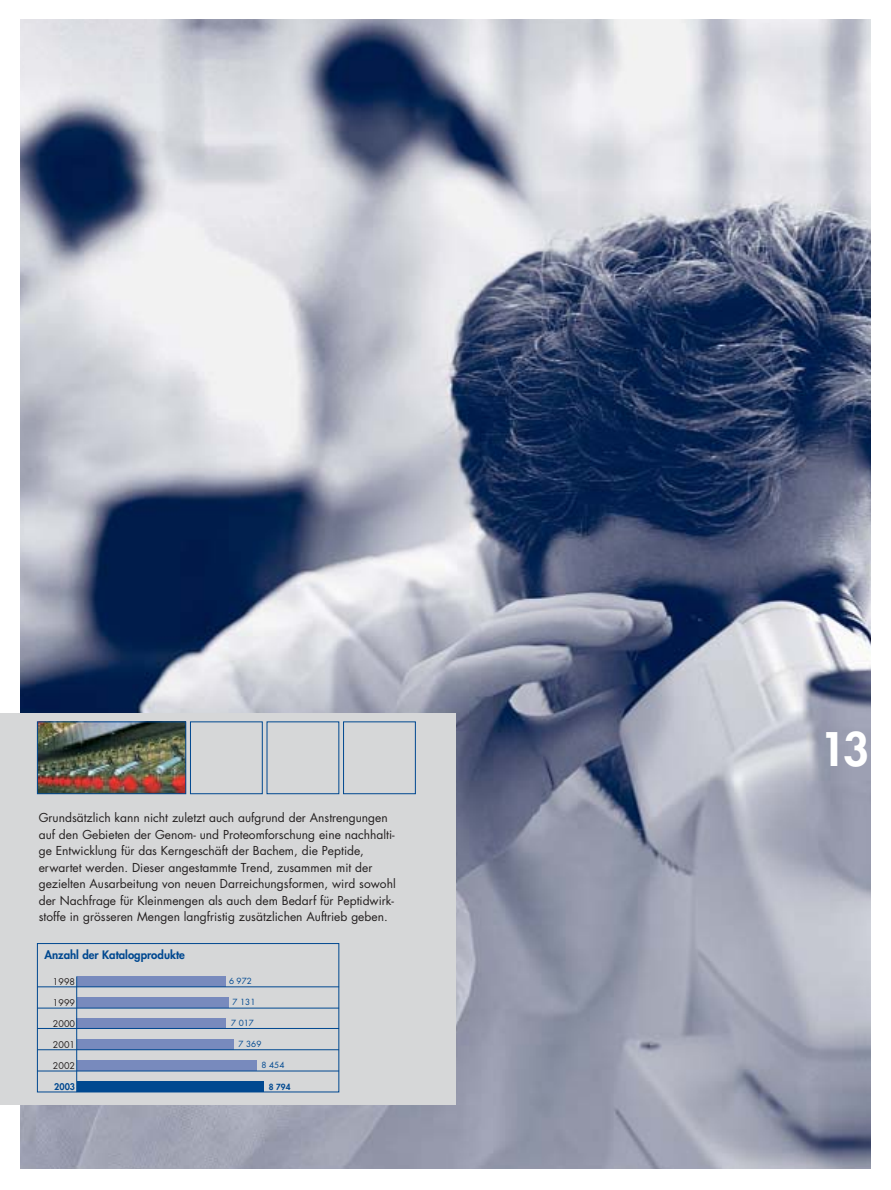
<style>
.page{position:relative;width:891px;height:1190px;background:#fff}
.page>*{position:absolute;margin:0;border:0;box-sizing:border-box;transform-origin:0 0}
.t1{font:800 45px "Futura";color:#fff}
.t2{font:12px/16.5px "Futura";color:#231f1f}
.t3{font:800 11.4px "Futura";color:#004890}
.t4{font:9px "Futura";color:#231f1f}
.t5{font:800 9px "Futura";color:#004890}
.t6{font:8.25px "Futura";color:#004890}
.t7{font:800 8.25px "Futura";color:#004890}
</style>
<div class="page">
<img style="left:20px;top:20px;width:851px;height:1148px">
<div style="left:0;top:713px;width:456px;height:391px;background:#d6d7d8"></div>
<img style="left:37px;top:721px;width:379px;height:73px">
<div style="left:77px;top:1039px;width:157px;height:10px;background:#788abd"></div>
<div style="left:77px;top:1060px;width:180px;height:10px;background:#788abd"></div>
<div style="left:77px;top:1081px;width:187px;height:11px;background:#004890"></div>
<div style="left:77px;top:1018px;width:149px;height:10px;background:#788abd"></div>
<div style="left:77px;top:976px;width:148px;height:11px;background:#788abd"></div>
<div style="left:77px;top:997px;width:151px;height:10px;background:#788abd"></div>
<hr style="left:37px;top:986px;width:302px;height:1px;background:#004890">
<hr style="left:37px;top:1007px;width:302px;height:1px;background:#004890">
<hr style="left:37px;top:1028px;width:302px;height:1px;background:#004890">
<hr style="left:37px;top:1049px;width:302px;height:1px;background:#004890">
<hr style="left:37px;top:1070px;width:302px;height:1px;background:#004890">
<hr style="left:76px;top:976px;width:1px;height:116px;background:#004890">
<div style="left:37px;top:943px;width:302px;height:149px;border:1px solid #004890"></div>
<p class="t2" style="left:39px;top:810px;width:358px">Grundsätzlich kann nicht zuletzt auch aufgrund der Anstrengungen auf den Gebieten der Genom- und Proteomforschung eine nachhalti&shy;ge Entwicklung für das Kerngeschäft der Bachem, die Peptide, erwartet werden. Dieser angestammte Trend, zusammen mit der gezielten Ausarbeitung von neuen Darreichungsformen, wird sowohl der Nachfrage für Kleinmengen als auch dem Bedarf für Peptidwirk&shy;stoffe in grösseren Mengen langfristig zusätzlichen Auftrieb geben.</p>
<p class="t3" style="left:44px;top:949px;width:142px">Anzahl der Katalogprodukte</p>
<p class="t4" style="left:53px;top:977px;width:24px">1998</p>
<p class="t4" style="left:53px;top:998px;width:24px">1999</p>
<p class="t4" style="left:53px;top:1019px;width:24px">2000</p>
<p class="t4" style="left:53px;top:1040px;width:24px">2001</p>
<p class="t4" style="left:53px;top:1061px;width:24px">2002</p>
<p class="t5" style="left:54px;top:1082px;width:22px">2003</p>
<p class="t6" style="left:229px;top:977px;width:24px">6 972</p>
<p class="t6" style="left:233px;top:997px;width:24px">7 131</p>
<p class="t6" style="left:231px;top:1018px;width:24px">7 017</p>
<p class="t6" style="left:239px;top:1040px;width:24px">7 369</p>
<p class="t6" style="left:262px;top:1061px;width:24px">8 454</p>
<p class="t7" style="left:269px;top:1082px;width:23px">8 794</p>
<h1 class="t1" style="left:820px;top:727px;width:51px">13</h1>
</div>
